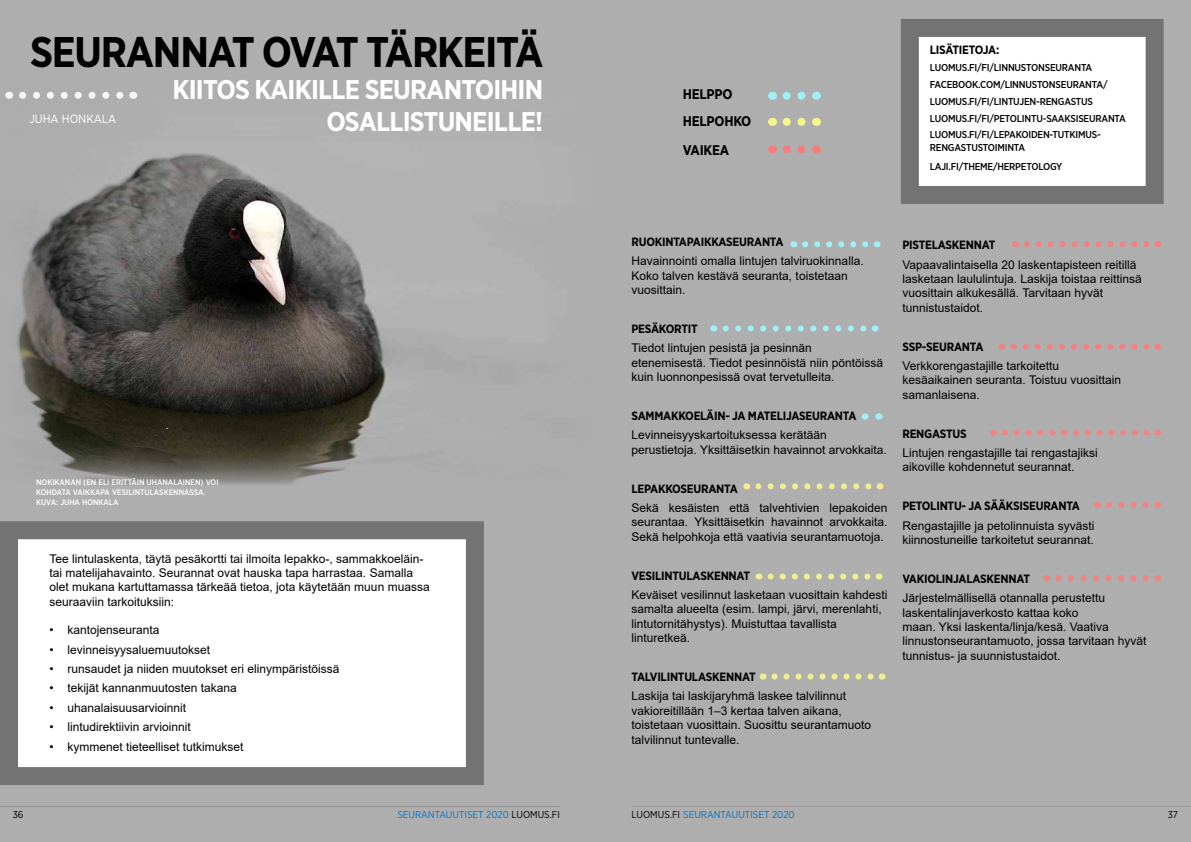
<style>
.page{position:relative;width:1191px;height:842px;background:#afaeaf}
.page>*{position:absolute;margin:0;border:0;box-sizing:border-box;transform-origin:0 0}
.t1{font:700 42.8px "Gotham Narrow";letter-spacing:-.03em;color:#000}
.leipäteksti{font:700 27px/32px "Gotham Narrow";letter-spacing:-.03em;color:#fff;text-align:right}
.leipäteksti-2{font:700 14px "Gotham Narrow";letter-spacing:-.02em;color:#000}
.leipäteksti-3{font:12px/14.4px "Arial";color:#000}
.Seurantauutiset_leip{font:12px/14.4px "Arial";color:#000}
.leipäteksti-4{font:700 12px "Gotham Narrow";letter-spacing:-.02em;color:#000}
.t2{font:12px "Gotham Narrow";color:#fff}
.leipäteksti-5{font:500 10px "Gotham Narrow";letter-spacing:-.02em;color:#000}
.t3{font:10px "Gotham Narrow";color:#0077c8}
.t4{font:10px "Gotham Narrow";color:#000}
.Seurantauutiset_leip-2{font:500 8px/9.6px "Gotham Narrow";color:#fff}
.s1{color:#000}
</style>
<div class="page">
<img style="left:5px;top:91px;width:387px;height:394px">
<div style="left:9px;top:530px;width:466px;height:246px;background:#fff"></div>
<div style="left:0;top:521px;width:484px;height:264px;border:18px solid #737373"></div>
<svg style="left:23px;top:92px;width:103px;height:7px"></svg>
<svg style="left:786px;top:92px;width:20px;height:8px"></svg>
<svg style="left:786px;top:118px;width:20px;height:8px"></svg>
<svg style="left:786px;top:145px;width:20px;height:8px"></svg>
<svg style="left:805px;top:241px;width:64px;height:6px"></svg>
<svg style="left:725px;top:325px;width:142px;height:6px"></svg>
<svg style="left:875px;top:413px;width:4px;height:6px"></svg>
<svg style="left:758px;top:483px;width:114px;height:6px"></svg>
<svg style="left:770px;top:573px;width:101px;height:6px"></svg>
<svg style="left:774px;top:673px;width:100px;height:6px"></svg>
<svg style="left:1026px;top:241px;width:124px;height:6px"></svg>
<svg style="left:1013px;top:344px;width:137px;height:6px"></svg>
<svg style="left:1005px;top:430px;width:145px;height:6px"></svg>
<svg style="left:1109px;top:502px;width:40px;height:6px"></svg>
<svg style="left:1058px;top:575px;width:91px;height:6px"></svg>
<div style="left:909px;top:28px;width:245px;height:167px;background:#fff"></div>
<div style="left:900px;top:19px;width:263px;height:185px;border:18px solid #737373"></div>
<p class="t1" style="left:30px;top:24px;width:515px">SEURANNAT OVAT TÄRKEITÄ</p>
<p class="t2" style="left:29px;top:111px;width:88px">JUHA HONKALA</p>
<p class="leipäteksti" style="left:172px;top:73px;width:372px">KIITOS KAIKILLE SEURANTOIHIN<br>OSALLISTUNEILLE!</p>
<p class="Seurantauutiset_leip-2" style="left:36px;top:478px;width:184px">NOKIKANAN (EN ELI ERITTÄIN UHANALAINEN) VOI<br>KOHDATA VAIKKAPA VESILINTULASKENNASSA.</p>
<p class="Seurantauutiset_leip-2" style="left:36px;top:497px;width:84px">KUVA: JUHA HONKALA</p>
<p class="Seurantauutiset_leip" style="left:49px;top:551px;width:382px">Tee lintulaskenta, täytä pesäkortti tai ilmoita lepakko-, sammakkoeläin&shy;tai matelijahavainto. Seurannat ovat hauska tapa harrastaa. Samalla olet mukana kartuttamassa tärkeää tietoa, jota käytetään muun muassa seuraaviin tarkoituksiin:</p>
<p class="Seurantauutiset_leip" style="left:49px;top:623px;width:112px">• kantojenseuranta</p>
<p class="Seurantauutiset_leip" style="left:49px;top:642px;width:162px">• levinneisyysaluemuutokset</p>
<p class="Seurantauutiset_leip" style="left:49px;top:661px;width:292px">• runsaudet ja niiden muutokset eri elinympäristöissä</p>
<p class="Seurantauutiset_leip" style="left:49px;top:681px;width:189px">• tekijät kannanmuutosten takana</p>
<p class="Seurantauutiset_leip" style="left:49px;top:700px;width:138px">• uhanalaisuusarvioinnit</p>
<p class="Seurantauutiset_leip" style="left:49px;top:720px;width:143px">• lintudirektiivin arvioinnit</p>
<p class="Seurantauutiset_leip" style="left:49px;top:739px;width:196px">• kymmenet tieteelliset tutkimukset</p>
<p class="leipäteksti-2" style="left:683px;top:85px;width:51px">HELPPO</p>
<p class="leipäteksti-2" style="left:683px;top:112px;width:70px">HELPOHKO</p>
<p class="leipäteksti-2" style="left:683px;top:141px;width:48px">VAIKEA</p>
<p class="leipäteksti-4" style="left:929px;top:42px;width:71px">LISÄTIETOJA:</p>
<p class="leipäteksti-5" style="left:929px;top:61px;width:164px">LUOMUS.FI/FI/LINNUSTONSEURANTA</p>
<p class="leipäteksti-5" style="left:929px;top:78px;width:179px">FACEBOOK.COM/LINNUSTONSEURANTA/</p>
<p class="leipäteksti-5" style="left:929px;top:95px;width:165px">LUOMUS.FI/FI/LINTUJEN-RENGASTUS</p>
<p class="leipäteksti-5" style="left:929px;top:112px;width:198px">LUOMUS.FI/FI/PETOLINTU-SAAKSISEURANTA</p>
<p class="leipäteksti-5" style="left:929px;top:128px;width:172px">LUOMUS.FI/FI/LEPAKOIDEN-TUTKIMUS-</p>
<p class="leipäteksti-5" style="left:929px;top:141px;width:97px">RENGASTUSTOIMINTA</p>
<p class="leipäteksti-5" style="left:929px;top:160px;width:134px">LAJI.FI/THEME/HERPETOLOGY</p>
<p class="leipäteksti-4" style="left:631px;top:234px;width:154px">RUOKINTAPAIKKASEURANTA</p>
<p class="leipäteksti-3" style="left:631px;top:254px;width:234px">Havainnointi omalla lintujen talviruokinnalla.<br>Koko talven kestävä seuranta, toistetaan vuosittain.</p>
<p class="leipäteksti-4" style="left:631px;top:321px;width:68px">PESÄKORTIT</p>
<p class="leipäteksti-3" style="left:631px;top:341px;width:253px">Tiedot lintujen pesistä ja pesinnän etenemisestä. Tiedot pesinnöistä niin pöntöissä kuin luonnonpesissä ovat tervetulleita.</p>
<p class="leipäteksti-4" style="left:631px;top:408px;width:226px">SAMMAKKOELÄIN- JA MATELIJASEURANTA</p>
<p class="leipäteksti-3" style="left:631px;top:428px;width:257px">Levinneisyyskartoituksessa kerätään perustietoja. Yksittäisetkin havainnot arvokkaita.</p>
<p class="leipäteksti-4" style="left:631px;top:481px;width:108px">LEPAKKOSEURANTA</p>
<p class="leipäteksti-3" style="left:631px;top:500px;width:257px;text-align:justify">Sekä kesäisten että talvehtivien lepakoiden seurantaa. Yksittäisetkin havainnot arvokkaita.<br>Sekä helpohkoja että vaativia seurantamuotoja.</p>
<p class="leipäteksti-4" style="left:631px;top:568px;width:120px">VESILINTULASKENNAT</p>
<p class="leipäteksti-3" style="left:631px;top:587px;width:257px">Keväiset vesilinnut lasketaan vuosittain kahdesti samalta alueelta (esim. lampi, järvi, merenlahti, lintutornitähystys). Muistuttaa tavallista linturetkeä.</p>
<p class="leipäteksti-4" style="left:631px;top:669px;width:126px">TALVILINTULASKENNAT</p>
<p class="leipäteksti-3" style="left:631px;top:689px;width:241px">Laskija tai laskijaryhmä laskee talvilinnut vakioreitillään 1–3 kertaa talven aikana, toistetaan vuosittain. Suosittu seurantamuoto talvilinnut tuntevalle.</p>
<p class="leipäteksti-4" style="left:902px;top:237px;width:94px">PISTELASKENNAT</p>
<p class="leipäteksti-3" style="left:902px;top:257px;width:241px">Vapaavalintaisella 20 laskentapisteen reitillä lasketaan laululintuja. Laskija toistaa reittinsä vuosittain alkukesällä. Tarvitaan hyvät tunnistustaidot.</p>
<p class="leipäteksti-4" style="left:902px;top:339px;width:83px">SSP-SEURANTA</p>
<p class="leipäteksti-3" style="left:902px;top:358px;width:158px">Verkkorengastajille tarkoitettu</p>
<p class="leipäteksti-3" style="left:902px;top:373px;width:220px">kesäaikainen seuranta. Toistuu vuosittain samanlaisena.</p>
<p class="leipäteksti-4" style="left:902px;top:426px;width:66px">RENGASTUS</p>
<p class="leipäteksti-3" style="left:902px;top:445px;width:197px">Lintujen rengastajille tai rengastajiksi</p>
<p class="leipäteksti-3" style="left:902px;top:460px;width:174px">aikoville kohdennetut seurannat.</p>
<p class="leipäteksti-4" style="left:902px;top:498px;width:179px">PETOLINTU- JA SÄÄKSISEURANTA</p>
<p class="leipäteksti-3" style="left:902px;top:518px;width:194px">Rengastajille ja petolinnuista syvästi kiinnostuneille tarkoitetut seurannat.</p>
<p class="leipäteksti-4" style="left:902px;top:571px;width:129px">VAKIOLINJALASKENNAT</p>
<p class="leipäteksti-3" style="left:902px;top:591px;width:246px">Järjestelmällisellä otannalla perustettu laskentalinjaverkosto kattaa koko<br>maan. Yksi laskenta/linja/kesä. Vaativa linnustonseurantamuoto, jossa tarvitaan hyvät tunnistus- ja suunnistustaidot.</p>
<p class="t4" style="left:13px;top:809px;width:12px">36</p>
<p class="t3" style="left:397px;top:809px;width:164px">SEURANTAUUTISET 2020 <span class="s1">LUOMUS.FI</span></p>
<p class="t3" style="left:631px;top:809px;width:165px"><span class="s1">LUOMUS.FI</span> SEURANTAUUTISET 2020</p>
<p class="t4" style="left:1168px;top:809px;width:12px">37</p>
</div>
